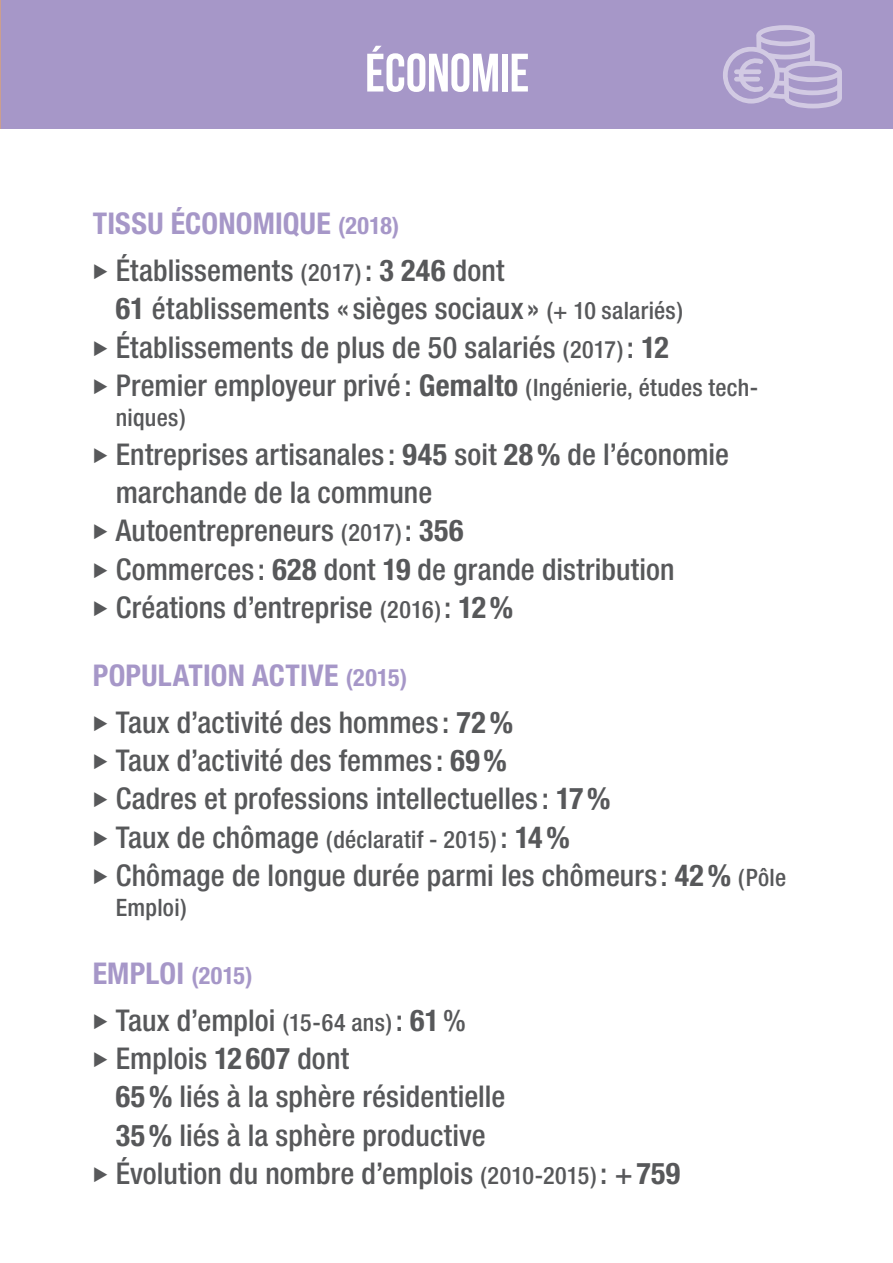
<style>
.page{position:relative;width:893px;height:1263px;background:#fff}
.page>*{position:absolute;margin:0;border:0;box-sizing:border-box;transform-origin:0 0}
.thématique{font:700 54px "Bebas Neue";letter-spacing:-.005em;color:#fff}
.texte_indicateurs{font:500 condensed 30px/38.4px "Helvetica Neue";letter-spacing:.005em;color:#57585a}
.titre_indicateurs{font:700 condensed 30px "Helvetica Neue LT Std";letter-spacing:.01em;color:#a697c8}
.texte_indicateurs-2{font:500 condensed 24px/30px "Helvetica Neue";letter-spacing:.01em;color:#57585a}
.s1{font-size:24px}
.s2{font-family:"Helvetica Neue LT Std";font-weight:700}
.s3{font-size:30px}
.s4{font-family:"Helvetica Neue LT Std";font-weight:700;font-size:30px}
</style>
<div class="page">
<div style="left:1px;top:0;width:892px;height:128px;background:#a697c8"></div>
<hr style="left:0;top:0;width:1px;height:128px;background:#cb9e8f">
<svg style="left:723px;top:25px;width:119px;height:83px"></svg>
<p class="thématique" style="left:365px;top:43px;width:166px">ÉCONOMIE</p>
<p class="titre_indicateurs" style="left:93px;top:205px;width:308px">TISSU ÉCONOMIQUE <span class="s1">(2018)</span></p>
<p class="texte_indicateurs" style="left:116px;top:251px;width:569px;text-indent:-23px">◆ Établissements <span class="s1">(2017)</span> : <span class="s2">3 246</span> dont<br><span class="s2">61</span> établissements « sièges sociaux » <span class="s1">(+ 10 salariés)</span></p>
<p class="texte_indicateurs" style="left:93px;top:327px;width:578px">◆ Établissements de plus de 50 salariés <span class="s1">(2017)</span> : <span class="s2">12</span></p>
<p class="texte_indicateurs-2" style="left:116px;top:372px;width:644px;text-indent:-23px">◆ <span class="s3">Premier employeur privé :</span> <span class="s4">Gemalto</span> (Ingénierie, études tech&shy;niques)</p>
<p class="texte_indicateurs" style="left:116px;top:434px;width:615px;text-indent:-23px">◆ Entreprises artisanales : <span class="s2">945</span> soit <span class="s2">28%</span> de l’économie marchande de la commune</p>
<p class="texte_indicateurs" style="left:93px;top:511px;width:372px">◆ Autoentrepreneurs <span class="s1">(2017)</span>: <span class="s2">356</span></p>
<p class="texte_indicateurs" style="left:93px;top:549px;width:583px">◆ Commerces : <span class="s2">628</span> dont <span class="s2">19</span> de grande distribution</p>
<p class="texte_indicateurs" style="left:93px;top:588px;width:422px">◆ Créations d’entreprise <span class="s1">(2016)</span>: <span class="s2">12%</span></p>
<p class="titre_indicateurs" style="left:93px;top:657px;width:316px">POPULATION ACTIVE <span class="s1">(2015)</span></p>
<p class="texte_indicateurs" style="left:93px;top:702px;width:422px">◆ Taux d’activité des hommes : <span class="s2">72%</span></p>
<p class="texte_indicateurs" style="left:93px;top:741px;width:416px">◆ Taux d’activité des femmes : <span class="s2">69%</span></p>
<p class="texte_indicateurs" style="left:93px;top:779px;width:519px">◆ Cadres et professions intellectuelles : <span class="s2">17%</span></p>
<p class="texte_indicateurs-2" style="left:93px;top:824px;width:478px">◆ <span class="s3">Taux de chômage</span> (déclaratif - 2015) <span class="s3">:</span> <span class="s4">14%</span></p>
<p class="texte_indicateurs" style="left:93px;top:856px;width:695px">◆ Chômage de longue durée parmi les chômeurs: <span class="s2">42%</span> <span class="s1">(Pôle</span></p>
<p class="texte_indicateurs-2" style="left:116px;top:892px;width:73px">Emploi)</p>
<p class="titre_indicateurs" style="left:93px;top:955px;width:162px">EMPLOI <span class="s1">(2015)</span></p>
<p class="texte_indicateurs" style="left:93px;top:1000px;width:375px">◆ Taux d’emploi <span class="s1">(15-64 ans)</span> : <span class="s2">61</span>%</p>
<p class="texte_indicateurs" style="left:116px;top:1039px;width:391px;text-indent:-23px">◆ Emplois <span class="s2">12 607</span> dont<br><span class="s2">65%</span> liés à la sphère résidentielle<br><span class="s2">35%</span> liés à la sphère productive</p>
<p class="texte_indicateurs" style="left:93px;top:1154px;width:589px">◆ Évolution du nombre d’emplois <span class="s1">(2010-2015)</span> : +<span class="s2">759</span></p>
</div>
